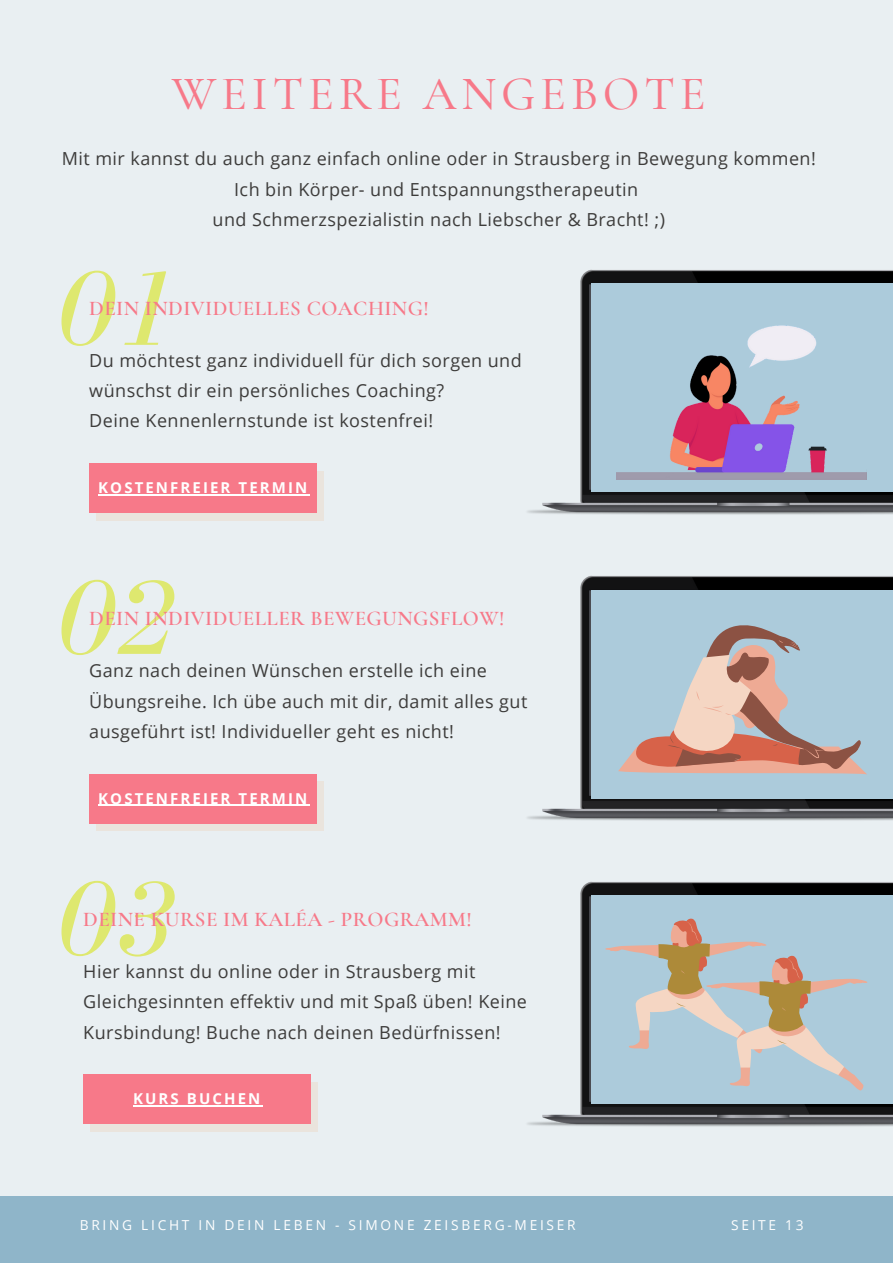
<style>
.page{position:relative;width:893px;height:1264px;background:#fff}
.page>*{position:absolute;margin:0;border:0;box-sizing:border-box;transform-origin:0 0}
.t1{font:italic 109.65px "Bodoni FLF";color:#dee86f}
.t2{font:500 48px "Cormorant Garamond";letter-spacing:.1em;color:#f77989}
.t3{font:600 21px "Cormorant Garamond";letter-spacing:.02em;color:#f77989}
.t4{font:18px/30.3px "Open Sans";letter-spacing:.025em;color:#3d3c3b}
.t5{font:700 15px "Open Sans";letter-spacing:.14em;color:#fff}
.t6{font:13.65px "Open Sans";letter-spacing:.2em;color:#fff}
</style>
<div class="page">
<div style="left:0;top:0;width:892px;height:1262px;background:#e9eff2"></div>
<img style="left:527px;top:269px;width:365px;height:246px">
<img style="left:527px;top:575px;width:365px;height:246px">
<img style="left:527px;top:881px;width:365px;height:246px">
<div style="left:0;top:1195px;width:892px;height:67px;background:#8fb5c9"></div>
<div style="left:97px;top:471px;width:227px;height:49px;background:#eae4dd"></div>
<div style="left:89px;top:463px;width:227px;height:50px;background:#f77989"></div>
<hr style="left:98px;top:494px;width:211px;height:1px;background:#fff">
<div style="left:97px;top:781px;width:227px;height:50px;background:#eae4dd"></div>
<div style="left:89px;top:774px;width:227px;height:49px;background:#f77989"></div>
<hr style="left:98px;top:805px;width:211px;height:1px;background:#fff">
<div style="left:91px;top:1082px;width:227px;height:49px;background:#eae4dd"></div>
<div style="left:83px;top:1074px;width:227px;height:50px;background:#f77989"></div>
<hr style="left:133px;top:1105px;width:129px;height:1px;background:#fff">
<div style="left:591px;top:283px;width:301px;height:208px;background:#accbdb"></div>
<div style="left:591px;top:895px;width:301px;height:208px;background:#accbdb"></div>
<div style="left:591px;top:590px;width:301px;height:208px;background:#accbdb"></div>
<svg style="left:618px;top:625px;width:249px;height:150px"></svg>
<svg style="left:605px;top:918px;width:262px;height:172px"></svg>
<img style="left:616px;top:325px;width:250px;height:155px">
<p class="t2" style="left:172px;top:64px;width:535px">WEITERE ANGEBOTE</p>
<p class="t4" style="left:62px;top:143px;width:755px">Mit mir kannst du auch ganz einfach online oder in Strausberg in Bewegung kommen!</p>
<p class="t4" style="left:234px;top:173px;width:405px">Ich bin Körper- und Entspannungstherapeutin</p>
<p class="t4" style="left:212px;top:204px;width:454px">und Schmerzspezialistin nach Liebscher &amp; Bracht! ;)</p>
<p class="t1" style="left:55px;top:249px;width:120px">01</p>
<p class="t4" style="left:89px;top:344px;width:434px">Du möchtest ganz individuell für dich sorgen und wünschst dir ein persönliches Coaching?</p>
<p class="t4" style="left:89px;top:405px;width:345px">Deine Kennenlernstunde ist kostenfrei!</p>
<p class="t3" style="left:89px;top:295px;width:341px">DEIN INDIVIDUELLES COACHING!</p>
<p class="t5" style="left:98px;top:477px;width:210px">KOSTENFREIER TERMIN</p>
<p class="t1" style="left:55px;top:558px;width:120px">02</p>
<p class="t4" style="left:89px;top:655px;width:439px">Ganz nach deinen Wünschen erstelle ich eine<br>Übungsreihe. Ich übe auch mit dir, damit alles gut ausgeführt ist! Individueller geht es nicht!</p>
<p class="t3" style="left:89px;top:605px;width:417px">DEIN INDIVIDUELLER BEWEGUNGSFLOW!</p>
<p class="t5" style="left:98px;top:787px;width:210px">KOSTENFREIER TERMIN</p>
<p class="t1" style="left:55px;top:859px;width:120px">03</p>
<p class="t4" style="left:83px;top:955px;width:445px">Hier kannst du online oder in Strausberg mit<br>Gleichgesinnten effektiv und mit Spaß üben! Keine<br>Kursbindung! Buche nach deinen Bedürfnissen!</p>
<p class="t3" style="left:83px;top:906px;width:390px">DEINE KURSE IM KALÉA - PROGRAMM!</p>
<p class="t5" style="left:133px;top:1088px;width:129px">KURS BUCHEN</p>
<p class="t6" style="left:80px;top:1215px;width:497px">BRING LICHT IN DEIN LEBEN - SIMONE ZEISBERG-MEISER</p>
<p class="t6" style="left:731px;top:1215px;width:74px">SEITE 13</p>
</div>
